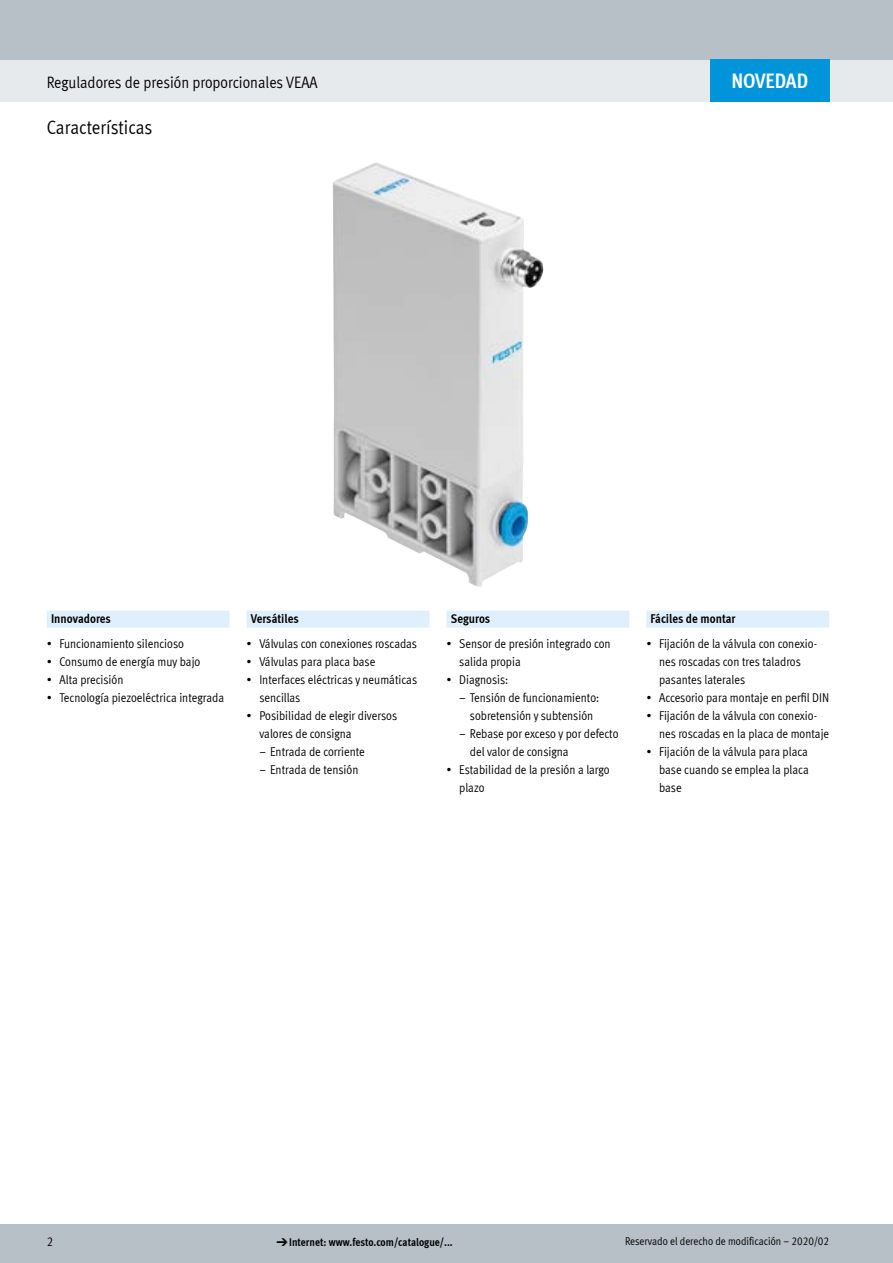
<style>
.page{position:relative;width:893px;height:1263px;background:#fff}
.page>*{position:absolute;margin:0;border:0;box-sizing:border-box;transform-origin:0 0}
.FES_box_title{font:700 21px "Meta Cond LF";color:#fff}
.FES_title_section{font:19.5px "Meta Cond LF";color:#000}
.FES_title_family{font:16.5px "Meta Cond LF";color:#000}
.t1{font:12.75px/18px "Meta Cond LF";color:#000}
.FES_head_1_text{font:700 12.75px "Meta Cond LF";color:#000}
.t2{font:11.25px "Meta Cond LF";color:#000}
.t3{font:700 11.25px "Meta Cond LF";color:#000}
.s1{font-family:"Meto Pict 182";font-weight:400}
</style>
<div class="page">
<div style="left:0;top:1225px;width:893px;height:38px;background:#b6c0c6"></div>
<div style="left:0;top:60px;width:893px;height:42px;background:#e7eaec"></div>
<div style="left:0;top:0;width:893px;height:60px;background:#b6c0c6"></div>
<img style="left:333px;top:162px;width:210px;height:425px">
<div style="left:47px;top:611px;width:782px;height:16px;background:#dff0fc"></div>
<div style="left:710px;top:60px;width:119px;height:42px;background:#0095db"></div>
<p class="FES_title_family" style="left:47px;top:72px;width:272px">Reguladores de presión proporcionales VEAA</p>
<p class="FES_title_section" style="left:47px;top:116px;width:107px">Características</p>
<p class="FES_box_title" style="left:731px;top:67px;width:78px">NOVEDAD</p>
<p class="FES_head_1_text" style="left:51px;top:611px;width:61px">Innovadores</p>
<p class="FES_head_1_text" style="left:251px;top:611px;width:49px">Versátiles</p>
<p class="FES_head_1_text" style="left:451px;top:611px;width:41px">Seguros</p>
<p class="FES_head_1_text" style="left:651px;top:611px;width:87px">Fáciles de montar</p>
<p class="t1" style="left:47px;top:634px;width:139px">• Funcionamiento silencioso</p>
<p class="t1" style="left:47px;top:652px;width:155px">• Consumo de energía muy bajo</p>
<p class="t1" style="left:47px;top:670px;width:78px">• Alta precisión</p>
<p class="t1" style="left:47px;top:688px;width:179px">• Tecnología piezoeléctrica integrada</p>
<p class="t1" style="left:247px;top:634px;width:172px">• Válvulas con conexiones roscadas</p>
<p class="t1" style="left:247px;top:652px;width:130px">• Válvulas para placa base</p>
<p class="t1" style="left:259px;top:670px;width:159px;text-indent:-13px">• Interfaces eléctricas y neumáticas sencillas</p>
<p class="t1" style="left:259px;top:706px;width:139px;text-indent:-13px">• Posibilidad de elegir diversos valores de consigna</p>
<p class="t1" style="left:259px;top:742px;width:107px">– Entrada de corriente</p>
<p class="t1" style="left:259px;top:760px;width:101px">– Entrada de tensión</p>
<p class="t1" style="left:459px;top:634px;width:153px;text-indent:-13px">• Sensor de presión integrado con salida propia</p>
<p class="t1" style="left:446px;top:670px;width:63px">• Diagnosis:</p>
<p class="t1" style="left:459px;top:688px;width:141px;text-align:center">– Tensión de funcionamiento: sobretensión y subtensión</p>
<p class="t1" style="left:470px;top:724px;width:150px;text-indent:-11px">– Rebase por exceso y por defecto del valor de consigna</p>
<p class="t1" style="left:459px;top:760px;width:152px;text-indent:-13px">• Estabilidad de la presión a largo plazo</p>
<p class="t1" style="left:659px;top:634px;width:159px;text-indent:-13px">• Fijación de la válvula con conexio&shy;nes roscadas con tres taladros pasantes laterales</p>
<p class="t1" style="left:646px;top:688px;width:184px">• Accesorio para montaje en perfil DIN</p>
<p class="t1" style="left:659px;top:706px;width:172px;text-indent:-13px">• Fijación de la válvula con conexio&shy;nes roscadas en la placa de montaje</p>
<p class="t1" style="left:659px;top:742px;width:151px;text-align:justify;text-indent:-13px">• Fijación de la válvula para placa base cuando se emplea la placa base</p>
<p class="t1" style="left:47px;top:1232px;width:8px">2</p>
<p class="t3" style="left:276px;top:1235px;width:178px"><span class="s1">d</span>Internet: www.festo.com/catalogue/...</p>
<p class="t2" style="left:625px;top:1234px;width:206px">Reservado el derecho de modificación – 2020/02</p>
</div>
